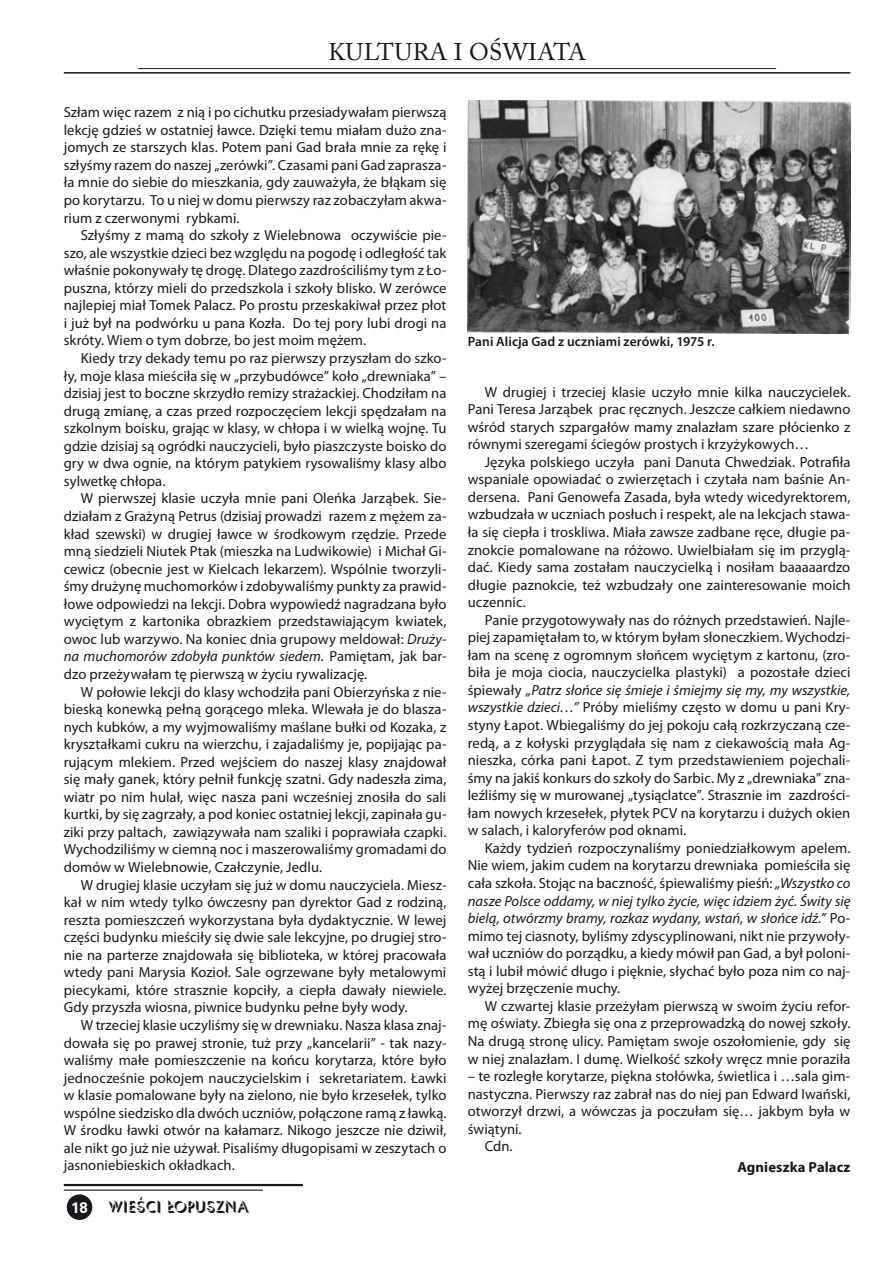
<style>
.page{position:relative;width:893px;height:1263px;background:#fff}
.page>*{position:absolute;margin:0;border:0;box-sizing:border-box;transform-origin:0 0}
.t1{font:24px "Adobe Caslon Pro";letter-spacing:.015em;color:#1a171c}
.t2{font:16.5px "Umbrella";color:#1a171c}
.t3{font:700 15px "Zurich L2";color:#fff}
.t4{font:14.7px/17.5px "Myriad Pro";letter-spacing:.005em;color:#1a171c;text-align:justify}
.t5{font:700 14.7px "Myriad Pro";letter-spacing:.01em;color:#1a171c}
.t6{font:600 13.5px "Myriad Pro";letter-spacing:.005em;color:#1a171c}
.s1{font-style:italic}
</style>
<div class="page">
<div style="left:67px;top:1194px;width:25px;height:26px;background:#1a171c;border-radius:50%"></div>
<hr style="left:64px;top:1184px;width:239px;height:2px;background:#1a171c">
<hr style="left:64px;top:1189px;width:199px;height:2px;background:#1a171c">
<hr style="left:64px;top:72px;width:786px;height:2px;background:#1a171c">
<hr style="left:138px;top:68px;width:638px;height:1px;background:#1a171c">
<img style="left:468px;top:101px;width:382px;height:232px">
<h1 class="t1" style="left:328px;top:38px;width:259px">KU LTURA I OŚWIATA</h1>
<p class="t4" style="left:64px;top:103px;width:384px">Szłam więc razem z nią i po cichutku przesiadywałam pierwszą lekcję gdzieś w ostatniej ławce. Dzięki temu miałam dużo zna&shy;jomych ze starszych klas. Potem pani Gad brała mnie za rękę i szłyśmy razem do naszej „zerówki”. Czasami pani Gad zaprasza&shy;ła mnie do siebie do mieszkania, gdy zauważyła, że błąkam się po korytarzu. To u niej w domu pierwszy raz zobaczyłam akwa&shy;rium z czerwonymi rybkami.</p>
<p class="t4" style="left:64px;top:226px;width:384px;text-indent:17px">Szłyśmy z mamą do szkoły z Wielebnowa oczywiście pie&shy;szo, ale wszystkie dzieci bez względu na pogodę i odległość tak właśnie pokonywały tę drogę. Dlatego zazdrościliśmy tym z Ło&shy;puszna, którzy mieli do przedszkola i szkoły blisko. W zerówce najlepiej miał Tomek Palacz. Po prostu przeskakiwał przez płot i już był na podwórku u pana Kozła. Do tej pory lubi drogi na skróty. Wiem o tym dobrze, bo jest moim mężem.</p>
<p class="t4" style="left:64px;top:349px;width:384px;text-indent:17px">Kiedy trzy dekady temu po raz pierwszy przyszłam do szko&shy;ły, moje klasa mieściła się w „przybudówce” koło „drewniaka” – dzisiaj jest to boczne skrzydło remizy strażackiej. Chodziłam na drugą zmianę, a czas przed rozpoczęciem lekcji spędzałam na szkolnym boisku, grając w klasy, w chłopa i w wielką wojnę. Tu gdzie dzisiaj są ogródki nauczycieli, było piaszczyste boisko do gry w dwa ognie, na którym patykiem rysowaliśmy klasy albo sylwetkę chłopa.</p>
<p class="t4" style="left:64px;top:489px;width:384px;text-indent:17px">W pierwszej klasie uczyła mnie pani Oleńka Jarząbek. Sie&shy;działam z Grażyną Petrus (dzisiaj prowadzi razem z mężem za&shy;kład szewski) w drugiej ławce w środkowym rzędzie. Przede mną siedzieli Niutek Ptak (mieszka na Ludwikowie) i Michał Gi&shy;cewicz (obecnie jest w Kielcach lekarzem). Wspólnie tworzyli&shy;śmy drużynę muchomorków i zdobywaliśmy punkty za prawid&shy;łowe odpowiedzi na lekcji. Dobra wypowiedź nagradzana było wyciętym z kartonika obrazkiem przedstawiającym kwiatek, owoc lub warzywo. Na koniec dnia grupowy meldował: <span class="s1">Druży&shy;na muchomorów zdobyła punktów siedem.</span> Pamiętam, jak bar&shy;dzo przeżywałam tę pierwszą w życiu rywalizację.</p>
<p class="t4" style="left:64px;top:682px;width:384px;text-indent:17px">W połowie lekcji do klasy wchodziła pani Obierzyńska z nie&shy;bieską konewką pełną gorącego mleka. Wlewała je do blasza&shy;nych kubków, a my wyjmowaliśmy maślane bułki od Kozaka, z kryształkami cukru na wierzchu, i zajadaliśmy je, popijając pa&shy;rującym mlekiem. Przed wejściem do naszej klasy znajdował się mały ganek, który pełnił funkcję szatni. Gdy nadeszła zima, wiatr po nim hulał, więc nasza pani wcześniej znosiła do sali kurtki, by się zagrzały, a pod koniec ostatniej lekcji, zapinała gu&shy;ziki przy paltach, zawiązywała nam szaliki i poprawiała czapki.<br>Wychodziliśmy w ciemną noc i maszerowaliśmy gromadami do domów w Wielebnowie, Czałczynie, Jedlu.</p>
<p class="t4" style="left:64px;top:876px;width:384px;text-indent:17px">W drugiej klasie uczyłam się już w domu nauczyciela. Miesz&shy;kał w nim wtedy tylko ówczesny pan dyrektor Gad z rodziną, reszta pomieszczeń wykorzystana była dydaktycznie. W lewej części budynku mieściły się dwie sale lekcyjne, po drugiej stro&shy;nie na parterze znajdowała się biblioteka, w której pracowała wtedy pani Marysia Kozioł. Sale ogrzewane były metalowymi piecykami, które strasznie kopciły, a ciepła dawały niewiele.<br>Gdy przyszła wiosna, piwnice budynku pełne były wody.</p>
<p class="t4" style="left:64px;top:1016px;width:384px;text-indent:17px">W trzeciej klasie uczyliśmy się w drewniaku. Nasza klasa znaj&shy;dowała się po prawej stronie, tuż przy „kancelarii” - tak nazy&shy;waliśmy małe pomieszczenie na końcu korytarza, które było jednocześnie pokojem nauczycielskim i sekretariatem. Ławki w klasie pomalowane były na zielono, nie było krzesełek, tylko wspólne siedzisko dla dwóch uczniów, połączone ramą z ławką.<br>W środku ławki otwór na kałamarz. Nikogo jeszcze nie dziwił, ale nikt go już nie używał. Pisaliśmy długopisami w zeszytach o jasnoniebieskich okładkach.</p>
<p class="t3" style="left:71px;top:1197px;width:18px">18</p>
<p class="t2" style="left:109px;top:1196px;width:141px">WIEŚCI ŁOPUSZNA</p>
<p class="t6" style="left:468px;top:333px;width:248px">Pani Alicja Gad z uczniami zerówki, 1975 r.</p>
<p class="t4" style="left:468px;top:383px;width:384px;text-indent:17px">W drugiej i trzeciej klasie uczyło mnie kilka nauczycielek.<br>Pani Teresa Jarząbek prac ręcznych. Jeszcze całkiem niedawno wśród starych szpargałów mamy znalazłam szare płócienko z równymi szeregami ściegów prostych i krzyżykowych…</p>
<p class="t4" style="left:468px;top:453px;width:384px;text-indent:17px">Języka polskiego uczyła pani Danuta Chwedziak. Potrafiła wspaniale opowiadać o zwierzętach i czytała nam baśnie An&shy;dersena. Pani Genowefa Zasada, była wtedy wicedyrektorem, wzbudzała w uczniach posłuch i respekt, ale na lekcjach stawa&shy;ła się ciepła i troskliwa. Miała zawsze zadbane ręce, długie pa&shy;znokcie pomalowane na różowo. Uwielbiałam się im przyglą&shy;dać. Kiedy sama zostałam nauczycielką i nosiłam baaaaardzo długie paznokcie, też wzbudzały one zainteresowanie moich uczennic.</p>
<p class="t4" style="left:468px;top:611px;width:384px;text-indent:17px">Panie przygotowywały nas do różnych przedstawień. Najle&shy;piej zapamiętałam to, w którym byłam słoneczkiem. Wychodzi&shy;łam na scenę z ogromnym słońcem wyciętym z kartonu, (zro&shy;biła je moja ciocia, nauczycielka plastyki) a pozostałe dzieci śpiewały <span class="s1">„Patrz słońce się śmieje i śmiejmy się my, my wszystkie, wszystkie dzieci…”</span> Próby mieliśmy często w domu u pani Kry&shy;styny Łapot. Wbiegaliśmy do jej pokoju całą rozkrzyczaną cze&shy;redą, a z kołyski przyglądała się nam z ciekawością mała Ag&shy;nieszka, córka pani Łapot. Z tym przedstawieniem pojechali&shy;śmy na jakiś konkurs do szkoły do Sarbic. My z „drewniaka” zna&shy;leźliśmy się w murowanej „tysiąclatce”. Strasznie im zazdrości&shy;łam nowych krzesełek, płytek PCV na korytarzu i dużych okien w salach, i kaloryferów pod oknami.</p>
<p class="t4" style="left:468px;top:839px;width:384px;text-indent:17px">Każdy tydzień rozpoczynaliśmy poniedziałkowym apelem.<br>Nie wiem, jakim cudem na korytarzu drewniaka pomieściła się cała szkoła. Stojąc na baczność, śpiewaliśmy pieśń: <span class="s1">„Wszystko co nasze Polsce oddamy, w niej tylko życie, więc idziem żyć. Świty się bielą, otwórzmy bramy, rozkaz wydany, wstań, w słońce idź.”</span> Po&shy;mimo tej ciasnoty, byliśmy zdyscyplinowani, nikt nie przywoły&shy;wał uczniów do porządku, a kiedy mówił pan Gad, a był poloni&shy;stą i lubił mówić długo i pięknie, słychać było poza nim co naj&shy;wyżej brzęczenie muchy.</p>
<p class="t4" style="left:468px;top:997px;width:384px;text-indent:17px">W czwartej klasie przeżyłam pierwszą w swoim życiu refor&shy;mę oświaty. Zbiegła się ona z przeprowadzką do nowej szkoły.<br>Na drugą stronę ulicy. Pamiętam swoje oszołomienie, gdy się w niej znalazłam. I dumę. Wielkość szkoły wręcz mnie poraziła</p>
<p class="t4" style="left:468px;top:1067px;width:384px">– te rozległe korytarze, piękna stołówka, świetlica i …sala gim-</p>
<p class="t4" style="left:468px;top:1085px;width:384px">nastyczna. Pierwszy raz zabrał nas do niej pan Edward Iwański,</p>
<p class="t4" style="left:468px;top:1102px;width:384px">otworzył drzwi, a wówczas ja poczułam się… jakbym była w</p>
<p class="t4" style="left:468px;top:1120px;width:55px">świątyni.</p>
<p class="t4" style="left:485px;top:1137px;width:29px">Cdn.</p>
<p class="t5" style="left:737px;top:1157px;width:115px">Agnieszka Palacz</p>
</div>
